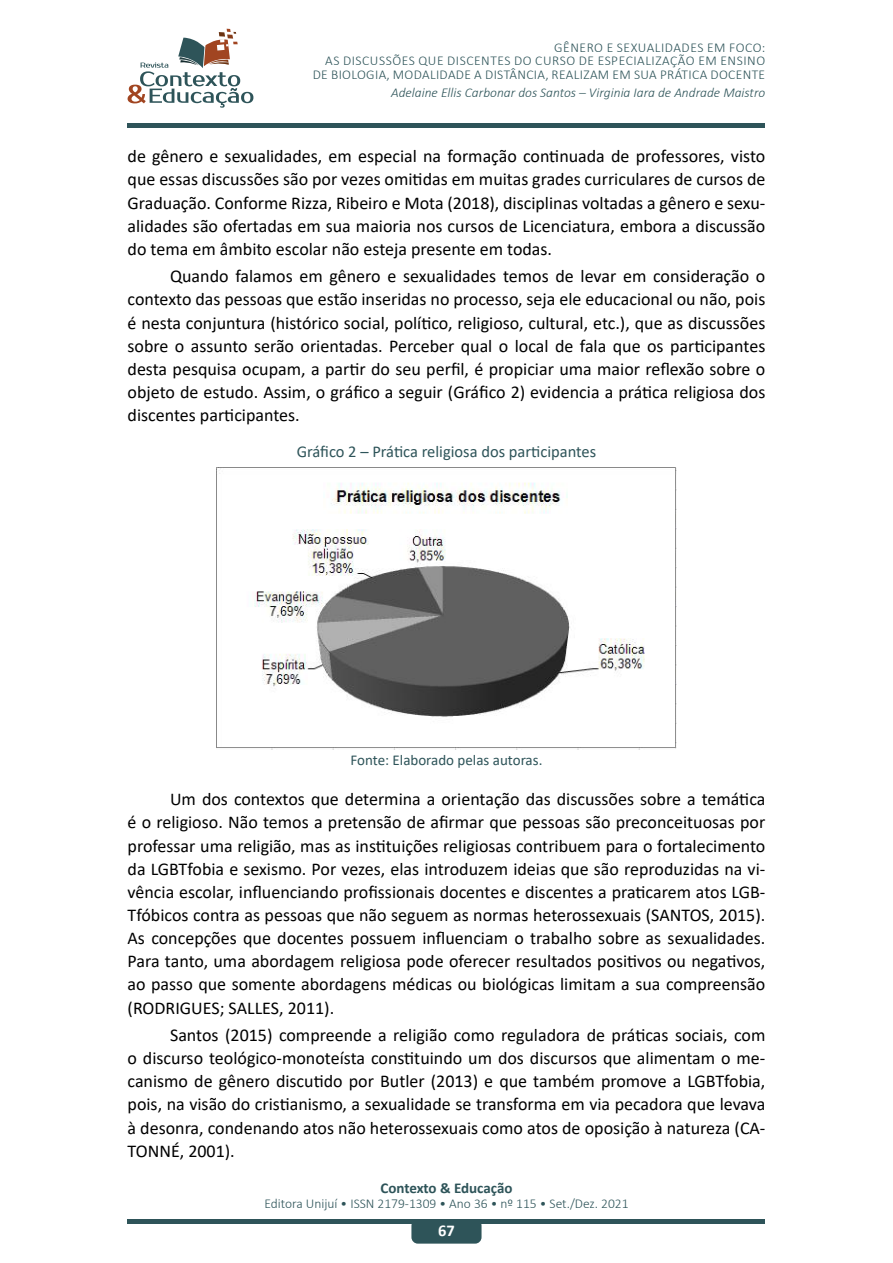
<style>
.page{position:relative;width:893px;height:1263px;background:#fff}
.page>*{position:absolute;margin:0;border:0;box-sizing:border-box;transform-origin:0 0}
.t1{font:18px/23.1px "Calibri";color:#000;text-align:justify}
.t2{font:16.5px "Calibri";color:#2e5459}
.t3{font:700 16.5px "Calibri";color:#fff}
.t4{font:15px "Calibri";color:#2e5459}
.t5{font:700 15px "Calibri";letter-spacing:-.005em;color:#2e5459}
.t6{font:300 13.5px/13.5px "Calibri";letter-spacing:.025em;color:#2e5459;text-align:right}
.t7{font:italic 300 13.5px "Calibri";color:#2e5459}
.t8{font:300 13.5px "Calibri";color:#2e5459}
</style>
<div class="page">
<div style="left:128px;top:1219px;width:637px;height:5px;background:#2e5459"></div>
<div style="left:411px;top:1219px;width:71px;height:24px;background:#2e5459;border-radius:6px"></div>
<div style="left:128px;top:123px;width:637px;height:5px;background:#2e5459"></div>
<svg style="left:128px;top:29px;width:125px;height:79px"></svg>
<img style="left:216px;top:468px;width:461px;height:281px">
<p class="t6" style="left:313px;top:41px;width:454px">GÊNERO E SEXUALIDADES EM FOCO:<br>AS DISCUSSÕES QUE DISCENTES DO CURSO DE ESPECIALIZAÇÃO EM ENSINO<br>DE BIOLOGIA, MODALIDADE A DISTÂNCIA, REALIZAM EM SUA PRÁTICA DOCENTE</p>
<p class="t7" style="left:391px;top:84px;width:376px">Adelaine Ellis Carbonar dos Santos – Virginia Iara de Andrade Maistro</p>
<p class="t1" style="left:128px;top:144px;width:639px">de gênero e sexualidades, em especial na formação continuada de professores, visto que essas discussões são por vezes omitidas em muitas grades curriculares de cursos de Graduação. Conforme Rizza, Ribeiro e Mota (2018), disciplinas voltadas a gênero e sexu&shy;alidades são ofertadas em sua maioria nos cursos de Licenciatura, embora a discussão do tema em âmbito escolar não esteja presente em todas.</p>
<p class="t1" style="left:128px;top:264px;width:639px;text-indent:43px">Quando falamos em gênero e sexualidades temos de levar em consideração o contexto das pessoas que estão inseridas no processo, seja ele educacional ou não, pois é nesta conjuntura (histórico social, político, religioso, cultural, etc.), que as discussões sobre o assunto serão orientadas. Perceber qual o local de fala que os participantes desta pesquisa ocupam, a partir do seu perfil, é propiciar uma maior reflexão sobre o objeto de estudo. Assim, o gráfico a seguir (Gráfico 2) evidencia a prática religiosa dos discentes participantes.</p>
<p class="t2" style="left:297px;top:440px;width:301px">Gráfico 2 – Prática religiosa dos participantes</p>
<p class="t4" style="left:350px;top:750px;width:193px">Fonte: Elaborado pelas autoras.</p>
<p class="t1" style="left:128px;top:787px;width:639px;text-indent:43px">Um dos contextos que determina a orientação das discussões sobre a temática é o religioso. Não temos a pretensão de afirmar que pessoas são preconceituosas por professar uma religião, mas as instituições religiosas contribuem para o fortalecimento da LGBTfobia e sexismo. Por vezes, elas introduzem ideias que são reproduzidas na vi&shy;vência escolar, influenciando profissionais docentes e discentes a praticarem atos LGB-Tfóbicos contra as pessoas que não seguem as normas heterossexuais (SANTOS, 2015).<br>As concepções que docentes possuem influenciam o trabalho sobre as sexualidades.<br>Para tanto, uma abordagem religiosa pode oferecer resultados positivos ou negativos, ao passo que somente abordagens médicas ou biológicas limitam a sua compreensão (RODRIGUES; SALLES, 2011).</p>
<p class="t1" style="left:128px;top:1023px;width:639px;text-indent:43px">Santos (2015) compreende a religião como reguladora de práticas sociais, com o discurso teológico-monoteísta constituindo um dos discursos que alimentam o me&shy;canismo de gênero discutido por Butler (2013) e que também promove a LGBTfobia, pois, na visão do cristianismo, a sexualidade se transforma em via pecadora que levava à desonra, condenando atos não heterossexuais como atos de oposição à natureza (CA-TONNÉ, 2001).</p>
<p class="t5" style="left:380px;top:1177px;width:134px">Contexto &amp; Educação</p>
<p class="t8" style="left:264px;top:1195px;width:366px">Editora Unijuí • ISSN 2179-1309 • Ano 36 • nº 115 • Set./Dez. 2021</p>
<p class="t3" style="left:438px;top:1219px;width:18px">67</p>
</div>
